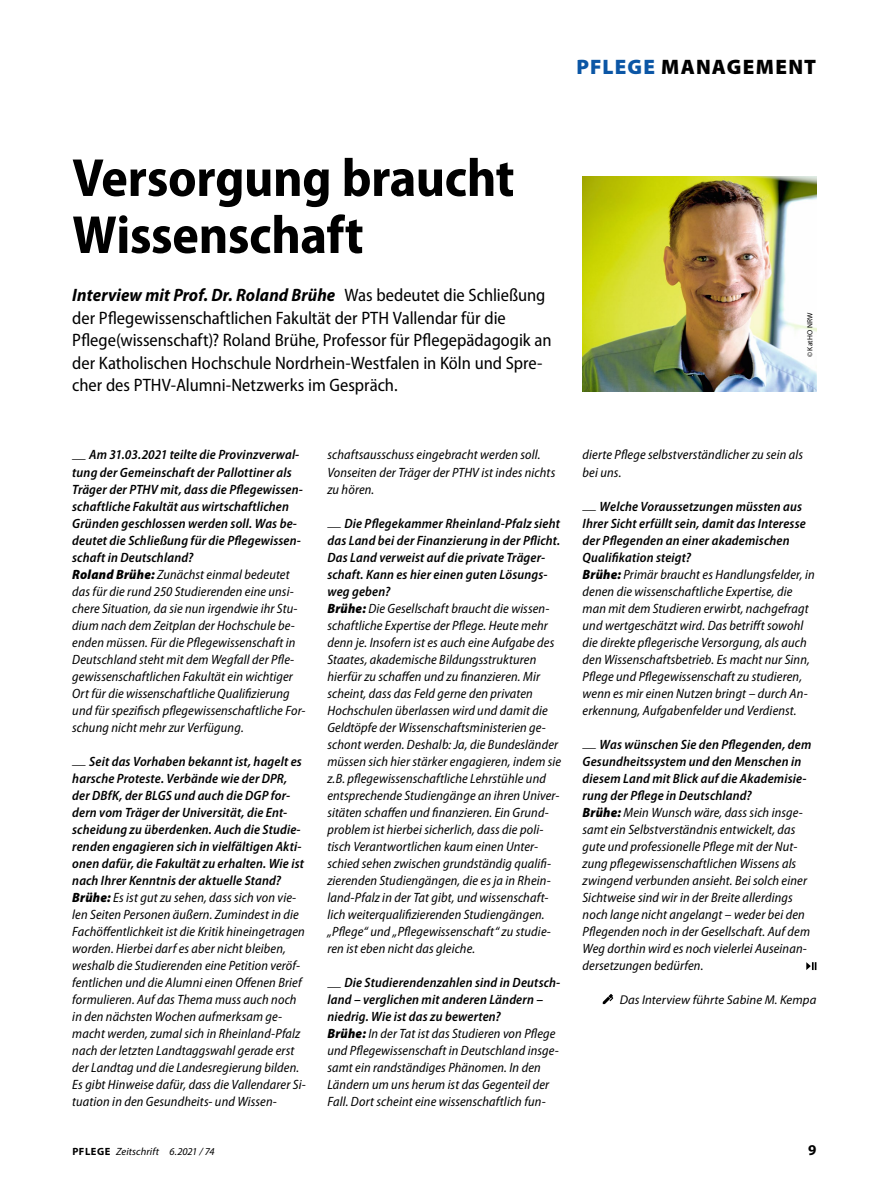
<style>
.page{position:relative;width:893px;height:1187px;background:#fff}
.page>*{position:absolute;margin:0;border:0;box-sizing:border-box;transform-origin:0 0}
.Title_1_Interview{font:700 semi-condensed 54px/57px "Myriad Pro";letter-spacing:-.01em;color:#000}
.t1{font:900 21px "Myriad Pro";letter-spacing:.055em;color:#000}
.Trailer_Interview{font:semi-condensed 18px/22.5px "Myriad Pro";color:#000}
.t2{font:700 15px "Myriad Pro";color:#000}
.Para_Answer_Intervie{font:italic semi-condensed 13.5px/17px "Myriad Pro";letter-spacing:.01em;color:#000}
.t3{font:italic 600 semi-condensed 13.5px/17px "Myriad Pro";letter-spacing:.015em;color:#000}
.Para_Indent{font:italic 12.75px "Myriad Pro";letter-spacing:.01em;color:#000}
.t4{font:italic 10.5px "Myriad Pro";letter-spacing:.005em;color:#000}
.t5{font:7.5px "Myriad Pro";letter-spacing:.02em;color:#000}
.s1{color:#0b56a5}
.s2{font-weight:700;font-style:italic}
.s3{font-weight:300;font-style:normal;font-stretch:normal}
.s4{font-weight:900}
.s5{font-weight:700;font-style:normal}
</style>
<div class="page">
<svg style="left:806px;top:962px;width:10px;height:7px"></svg>
<svg style="left:603px;top:994px;width:10px;height:9px"></svg>
<img style="left:583px;top:176px;width:233px;height:215px">
<h2 class="t1" style="left:576px;top:55px;width:241px"><span class="s1">PFLEGE</span> MANAGEMENT</h2>
<p class="Title_1_Interview" style="left:72px;top:150px;width:444px">Versorgung braucht<br>Wissenschaft</p>
<p class="Trailer_Interview" style="left:72px;top:284px;width:481px"><span class="s2">Interview mit Prof. Dr. Roland Brühe</span> Was bedeutet die Schließung der Pflegewissenschaftlichen Fakultät der PTH Vallendar für die Pflege(wissenschaft)? Roland Brühe, Professor für Pflegepädagogik an der Katholischen Hochschule Nordrhein-Westfalen in Köln und Spre&shy;cher des PTHV-Alumni-Netzwerks im Gespräch.</p>
<p class="t5" style="left:805px;top:357px;width:46px;rotate:-90deg">© KatHO NRW</p>
<p class="t3" style="left:72px;top:447px;width:232px"><span class="s3">_</span> Am 31.03.2021 teilte die Provinzverwal&shy;tung der Gemeinschaft der Pallottiner als Träger der PTHV mit, dass die Pflegewissen&shy;schaftliche Fakultät aus wirtschaftlichen Gründen geschlossen werden soll. Was be&shy;deutet die Schließung für die Pflegewissen&shy;schaft in Deutschland?</p>
<p class="Para_Answer_Intervie" style="left:72px;top:566px;width:235px"><span class="s4">Roland Brühe:</span> Zunächst einmal bedeutet das für die rund 250 Studierenden eine unsi&shy;chere Situation, da sie nun irgendwie ihr Stu&shy;dium nach dem Zeitplan der Hochschule be&shy;enden müssen. Für die Pflegewissenschaft in Deutschland steht mit dem Wegfall der Pfle&shy;gewissenschaftlichen Fakultät ein wichtiger Ort für die wissenschaftliche Qualifizierung und für spezifisch pflegewissenschaftliche For&shy;schung nicht mehr zur Verfügung.</p>
<p class="t3" style="left:72px;top:753px;width:233px"><span class="s3">_</span> Seit das Vorhaben bekannt ist, hagelt es harsche Proteste. Verbände wie der DPR, der DBfK, der BLGS und auch die DGP for&shy;dern vom Träger der Universität, die Ent&shy;scheidung zu überdenken. Auch die Studie&shy;renden engagieren sich in vielfältigen Akti&shy;onen dafür, die Fakultät zu erhalten. Wie ist nach Ihrer Kenntnis der aktuelle Stand?</p>
<p class="Para_Answer_Intervie" style="left:72px;top:889px;width:235px"><span class="s4">Brühe:</span> Es ist gut zu sehen, dass sich von vie&shy;len Seiten Personen äußern. Zumindest in die Fachöffentlichkeit ist die Kritik hineingetragen worden. Hierbei darf es aber nicht bleiben, weshalb die Studierenden eine Petition veröf&shy;fentlichen und die Alumni einen Offenen Brief formulieren. Auf das Thema muss auch noch in den nächsten Wochen aufmerksam ge&shy;macht werden, zumal sich in Rheinland-Pfalz nach der letzten Landtaggswahl gerade erst der Landtag und die Landesregierung bilden.<br>Es gibt Hinweise dafür, dass die Vallendarer Si&shy;tuation in den Gesundheits- und Wissen-</p>
<p class="Para_Answer_Intervie" style="left:327px;top:447px;width:229px">schaftsausschuss eingebracht werden soll.<br>Vonseiten der Träger der PTHV ist indes nichts zu hören.</p>
<p class="t3" style="left:327px;top:515px;width:234px"><span class="s3">_</span> Die Pflegekammer Rheinland-Pfalz sieht das Land bei der Finanzierung in der Pflicht.<br>Das Land verweist auf die private Träger&shy;schaft. Kann es hier einen guten Lösungs&shy;weg geben?</p>
<p class="Para_Answer_Intervie" style="left:327px;top:600px;width:235px"><span class="s4">Brühe:</span> Die Gesellschaft braucht die wissen&shy;schaftliche Expertise der Pflege. Heute mehr denn je. Insofern ist es auch eine Aufgabe des Staates, akademische Bildungsstrukturen hierfür zu schaffen und zu finanzieren. Mir scheint, dass das Feld gerne den privaten Hochschulen überlassen wird und damit die Geldtöpfe der Wissenschaftsministerien ge&shy;schont werden. Deshalb: Ja, die Bundesländer müssen sich hier stärker engagieren, indem sie z.B. pflegewissenschaftliche Lehrstühle und entsprechende Studiengänge an ihren Univer&shy;sitäten schaffen und finanzieren. Ein Grund&shy;problem ist hierbei sicherlich, dass die poli&shy;tisch Verantwortlichen kaum einen Unter&shy;schied sehen zwischen grundständig qualifi&shy;zierenden Studiengängen, die es ja in Rhein&shy;land-Pfalz in der Tat gibt, und wissenschaft&shy;lich weiterqualifizierenden Studiengängen. „Pflege“ und „Pflegewissenschaft“ zu studie&shy;ren ist eben nicht das gleiche.</p>
<p class="t3" style="left:327px;top:974px;width:234px"><span class="s3">_</span> Die Studierendenzahlen sind in Deutsch&shy;land – verglichen mit anderen Ländern – niedrig. Wie ist das zu bewerten?</p>
<p class="Para_Answer_Intervie" style="left:327px;top:1025px;width:233px"><span class="s4">Brühe:</span> In der Tat ist das Studieren von Pflege und Pflegewissenschaft in Deutschland insge&shy;samt ein randständiges Phänomen. In den Ländern um uns herum ist das Gegenteil der Fall. Dort scheint eine wissenschaftlich fun-</p>
<p class="Para_Answer_Intervie" style="left:583px;top:447px;width:222px">dierte Pflege selbstverständlicher zu sein als bei uns.</p>
<p class="t3" style="left:583px;top:498px;width:225px"><span class="s3">_</span> Welche Voraussetzungen müssten aus Ihrer Sicht erfüllt sein, damit das Interesse der Pflegenden an einer akademischen Qualifikation steigt?</p>
<p class="Para_Answer_Intervie" style="left:583px;top:566px;width:234px"><span class="s4">Brühe:</span> Primär braucht es Handlungsfelder, in denen die wissenschaftliche Expertise, die man mit dem Studieren erwirbt, nachgefragt und wertgeschätzt wird. Das betrifft sowohl die direkte pflegerische Versorgung, als auch den Wissenschaftsbetrieb. Es macht nur Sinn, Pflege und Pflegewissenschaft zu studieren, wenn es mir einen Nutzen bringt – durch An&shy;erkennung, Aufgabenfelder und Verdienst.</p>
<p class="t3" style="left:583px;top:736px;width:230px"><span class="s3">_</span> Was wünschen Sie den Pflegenden, dem Gesundheitssystem und den Menschen in diesem Land mit Blick auf die Akademisie&shy;rung der Pflege in Deutschland?</p>
<p class="Para_Answer_Intervie" style="left:583px;top:804px;width:229px"><span class="s4">Brühe:</span> Mein Wunsch wäre, dass sich insge&shy;samt ein Selbstverständnis entwickelt, das gute und professionelle Pflege mit der Nut&shy;zung pflegewissenschaftlichen Wissens als zwingend verbunden ansieht. Bei solch einer Sichtweise sind wir in der Breite allerdings noch lange nicht angelangt – weder bei den Pflegenden noch in der Gesellschaft. Auf dem Weg dorthin wird es noch vielerlei Auseinan&shy;dersetzungen bedürfen.</p>
<p class="Para_Indent" style="left:620px;top:991px;width:198px">Das Interview führte Sabine M. Kempa</p>
<p class="t4" style="left:72px;top:1144px;width:144px"><span class="s5">PFLEGE</span> Zeitschrift 6.2021 / 74</p>
<p class="t2" style="left:808px;top:1139px;width:10px">9</p>
</div>
